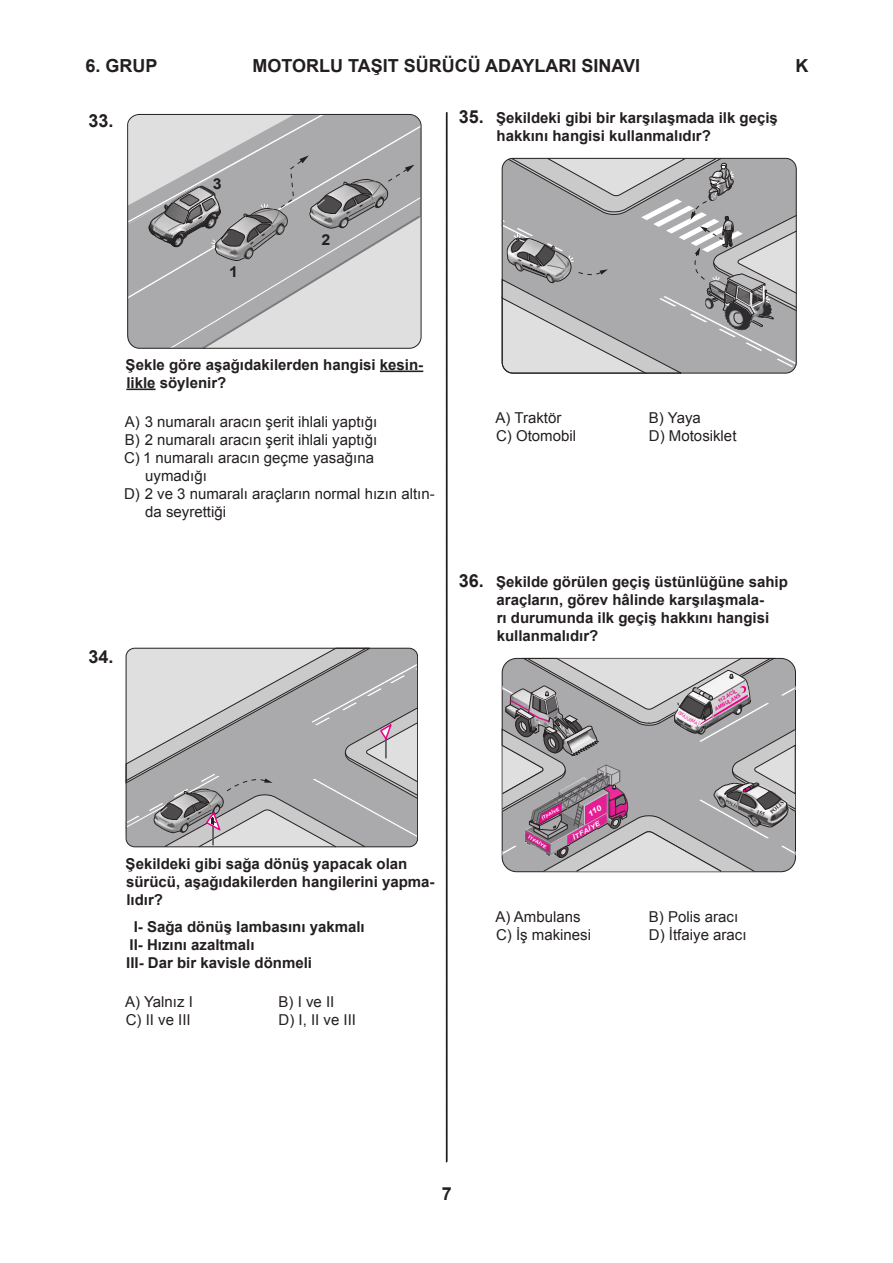
<style>
.page{position:relative;width:893px;height:1263px;background:#fff}
.page>*{position:absolute;margin:0;border:0;box-sizing:border-box;transform-origin:0 0}
.t1{font:700 18px "Arial";color:#241f1f}
.t2{font:700 15px/18px "Arial";color:#241f1f}
.t3{font:15px "Arial";color:#241f1f}
.t4{font:700 15px "Arial";color:#241f1f;scale:1.07 1}
.t5{font:italic 700 6.45px "Arial";color:#fff;scale:1.17 1}
.t6{font:700 5.4px "Times New Roman";color:#241f1f}
.t7{font:italic 700 5.1px "Arial";color:#ee008c}
.t8{font:italic 700 4.5px "Arial";color:#fff;scale:1.17 1}
.t9{font:700 4.35px "Arial";color:#fff;scale:1.24 1}
.t10{font:700 4.2px "Times New Roman";color:#241f1f}
.s1{font-size:18px}
</style>
<div class="page">
<svg style="left:446px;top:112px;width:2px;height:1051px;background:#4e4a4a"></svg>
<hr style="left:380px;top:370px;width:43px;height:2px;background:#241f1f">
<hr style="left:126px;top:388px;width:30px;height:2px;background:#241f1f">
<svg style="left:127px;top:114px;width:295px;height:235px;background:#b5b4b5"></svg>
<svg style="left:125px;top:648px;width:293px;height:199px;background:#b7b6b7"></svg>
<svg style="left:501px;top:158px;width:294px;height:216px;background:#b0afb1"></svg>
<div style="left:502px;top:158px;width:295px;height:215px;border:1px solid #241f1f;border-radius:11px"></div>
<img style="left:624px;top:657px;width:158px;height:1px">
<svg style="left:501px;top:658px;width:295px;height:214px;background:#ada7ac"></svg>
<p class="t1" style="left:252px;top:54px;width:389px">MOTORLU TAŞIT SÜRÜCÜ ADAYLARI SINAVI</p>
<p class="t1" style="left:85px;top:54px;width:74px">6. GRUP</p>
<p class="t1" style="left:795px;top:54px;width:14px">K</p>
<p class="t1" style="left:89px;top:109px;width:27px">33.</p>
<p class="t4" style="left:213px;top:173px;width:10px">3</p>
<p class="t4" style="left:229px;top:262px;width:10px">1</p>
<p class="t4" style="left:321px;top:230px;width:10px">2</p>
<p class="t2" style="left:497px;top:109px;width:283px;text-indent:-38px"><span class="s1">35.</span> Şekildeki gibi bir karşılaşmada ilk geçiş hakkını hangisi kullanmalıdır?</p>
<p class="t2" style="left:126px;top:356px;width:299px">Şekle göre aşağıdakilerden hangisi kesin&shy;likle söylenir?</p>
<p class="t3" style="left:125px;top:412px;width:254px">A) 3 numaralı aracın şerit ihlali yaptığı</p>
<p class="t3" style="left:125px;top:430px;width:254px">B) 2 numaralı aracın şerit ihlali yaptığı</p>
<p class="t3" style="left:124px;top:448px;width:251px">C) 1 numaralı aracın geçme yasağına</p>
<p class="t3" style="left:145px;top:466px;width:63px">uymadığı</p>
<p class="t3" style="left:124px;top:484px;width:312px">D) 2 ve 3 numaralı araçların normal hızın altın-</p>
<p class="t3" style="left:145px;top:502px;width:82px">da seyrettiği</p>
<p class="t1" style="left:89px;top:644px;width:27px">34.</p>
<p class="t3" style="left:496px;top:408px;width:67px">A) Traktör</p>
<p class="t3" style="left:649px;top:408px;width:53px">B) Yaya</p>
<p class="t3" style="left:496px;top:426px;width:82px">C) Otomobil</p>
<p class="t3" style="left:649px;top:426px;width:89px">D) Motosiklet</p>
<p class="t2" style="left:497px;top:573px;width:293px;text-indent:-38px"><span class="s1">36.</span> Şekilde görülen geçiş üstünlüğüne sahip araçların, görev hâlinde karşılaşmala-<br>rı durumunda ilk geçiş hakkını hangisi kullanmalıdır?</p>
<p class="t7" style="left:716px;top:698px;width:23px;rotate:-31deg">112 ACİL</p>
<p class="t7" style="left:713px;top:707px;width:31px;rotate:-31deg">AMBULANS</p>
<p class="t2" style="left:126px;top:855px;width:310px">Şekildeki gibi sağa dönüş yapacak olan sürücü, aşağıdakilerden hangilerini yapma&shy;lıdır?</p>
<p class="t2" style="left:126px;top:918px;width:240px;text-indent:8px">I- Sağa dönüş lambasını yakmalı<br>II- Hızını azaltmalı<br>III- Dar bir kavisle dönmeli</p>
<p class="t3" style="left:125px;top:992px;width:69px">A) Yalnız I</p>
<p class="t3" style="left:279px;top:992px;width:57px">B) I ve II</p>
<p class="t3" style="left:126px;top:1010px;width:67px">C) II ve III</p>
<p class="t3" style="left:279px;top:1010px;width:79px">D) I, II ve III</p>
<p class="t8" style="left:540px;top:816px;width:18px;rotate:-30deg">İTFAİYE</p>
<p class="t9" style="left:530px;top:834px;width:18px;rotate:30deg">İTFAİYE</p>
<p class="t5" style="left:571px;top:834px;width:28px;rotate:-28deg">İTFAİYE</p>
<p class="t10" style="left:727px;top:798px;width:14px;rotate:27deg">POLİS</p>
<p class="t6" style="left:768px;top:809px;width:18px;rotate:-40deg">POLİS</p>
<p class="t3" style="left:496px;top:907px;width:87px">A) Ambulans</p>
<p class="t3" style="left:649px;top:907px;width:91px">B) Polis aracı</p>
<p class="t3" style="left:496px;top:925px;width:97px">C) İş makinesi</p>
<p class="t3" style="left:649px;top:925px;width:99px">D) İtfaiye aracı</p>
<p class="t1" style="left:442px;top:1182px;width:12px">7</p>
</div>
